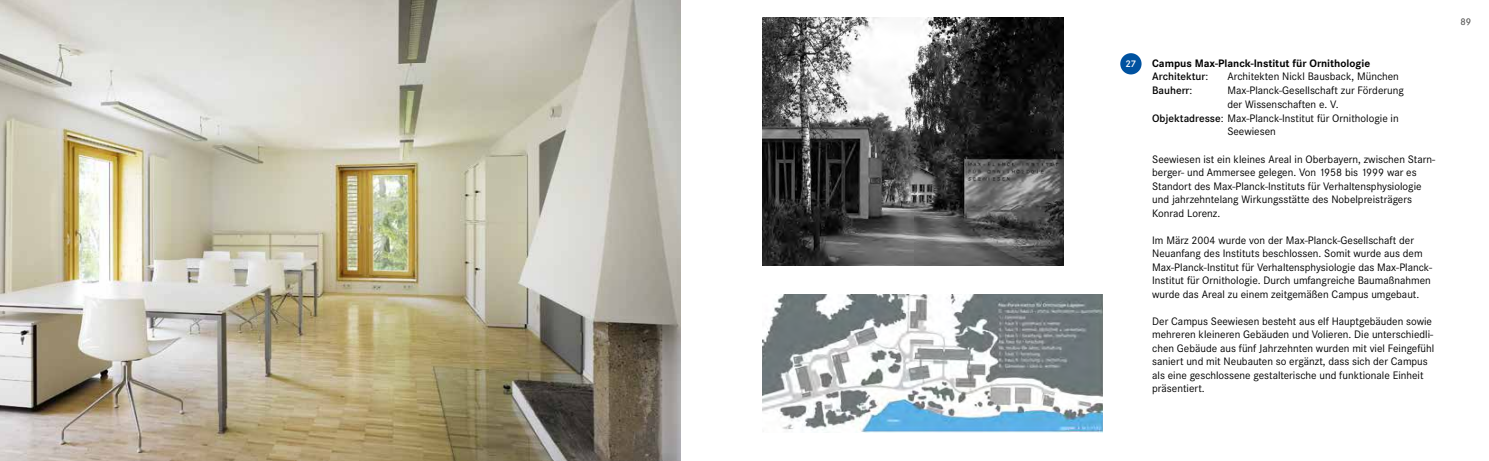
<style>
.page{position:relative;width:1489px;height:461px;background:#fff}
.page>*{position:absolute;margin:0;border:0;box-sizing:border-box;transform-origin:0 0}
.t1{font:11.25px/13.5px "Corporate S";color:#000}
.t2{font:700 11.25px/13.8px "Corporate S";color:#000}
.t3{font:600 11.25px "Corporate S";color:#000}
.t4{font:600 10px "Corporate S";color:#fff}
.t5{font:10px "Corporate S";color:#6f6f6e}
.s1{font-weight:600}
.s2{font-weight:400}
</style>
<div class="page">
<div style="left:1120px;top:53px;width:21px;height:21px;background:#0052a0;border-radius:50%"></div>
<img style="left:0;top:0;width:680px;height:461px">
<img style="left:762px;top:18px;width:301px;height:248px">
<svg style="left:762px;top:294px;width:340px;height:138px"></svg>
<p class="t4" style="left:1125px;top:58px;width:13px">27</p>
<p class="t2" style="left:1152px;top:56px;width:219px">Campus Max-Planck-Institut für Ornithologie<br><span class="s1">Architektur</span><span class="s2">:</span></p>
<p class="t1" style="left:1227px;top:70px;width:173px">Architekten Nickl Bausback, München</p>
<p class="t3" style="left:1152px;top:84px;width:42px">Bauherr<span class="s2">:</span></p>
<p class="t1" style="left:1227px;top:84px;width:178px">Max-Planck-Gesellschaft zur Förderung</p>
<p class="t1" style="left:1227px;top:97px;width:113px">der Wissenschaften e. V.</p>
<p class="t1" style="left:1152px;top:111px;width:248px"><span class="s1">Objektadresse</span>: Max-Planck-Institut für Ornithologie in</p>
<p class="t1" style="left:1227px;top:125px;width:50px">Seewiesen</p>
<p class="t1" style="left:1152px;top:152px;width:284px">Seewiesen ist ein kleines Areal in Oberbayern, zwischen Starn&shy;berger- und Ammersee gelegen. Von 1958 bis 1999 war es Standort des Max-Planck-Instituts für Verhaltensphysiologie und jahrzehntelang Wirkungsstätte des Nobelpreisträgers Konrad Lorenz.</p>
<p class="t1" style="left:1152px;top:233px;width:281px">Im März 2004 wurde von der Max-Planck-Gesellschaft der Neuanfang des Instituts beschlossen. Somit wurde aus dem Max-Planck-Institut für Verhaltensphysiologie das Max-Planck-Institut für Ornithologie. Durch umfangreiche Baumaßnahmen wurde das Areal zu einem zeitgemäßen Campus umgebaut.</p>
<p class="t1" style="left:1152px;top:314px;width:284px">Der Campus Seewiesen besteht aus elf Hauptgebäuden sowie mehreren kleineren Gebäuden und Volieren. Die unterschiedli&shy;chen Gebäude aus fünf Jahrzehnten wurden mit viel Feingefühl saniert und mit Neubauten so ergänzt, dass sich der Campus als eine geschlossene gestalterische und funktionale Einheit präsentiert.</p>
<p class="t5" style="left:1460px;top:16px;width:12px">89</p>
</div>
